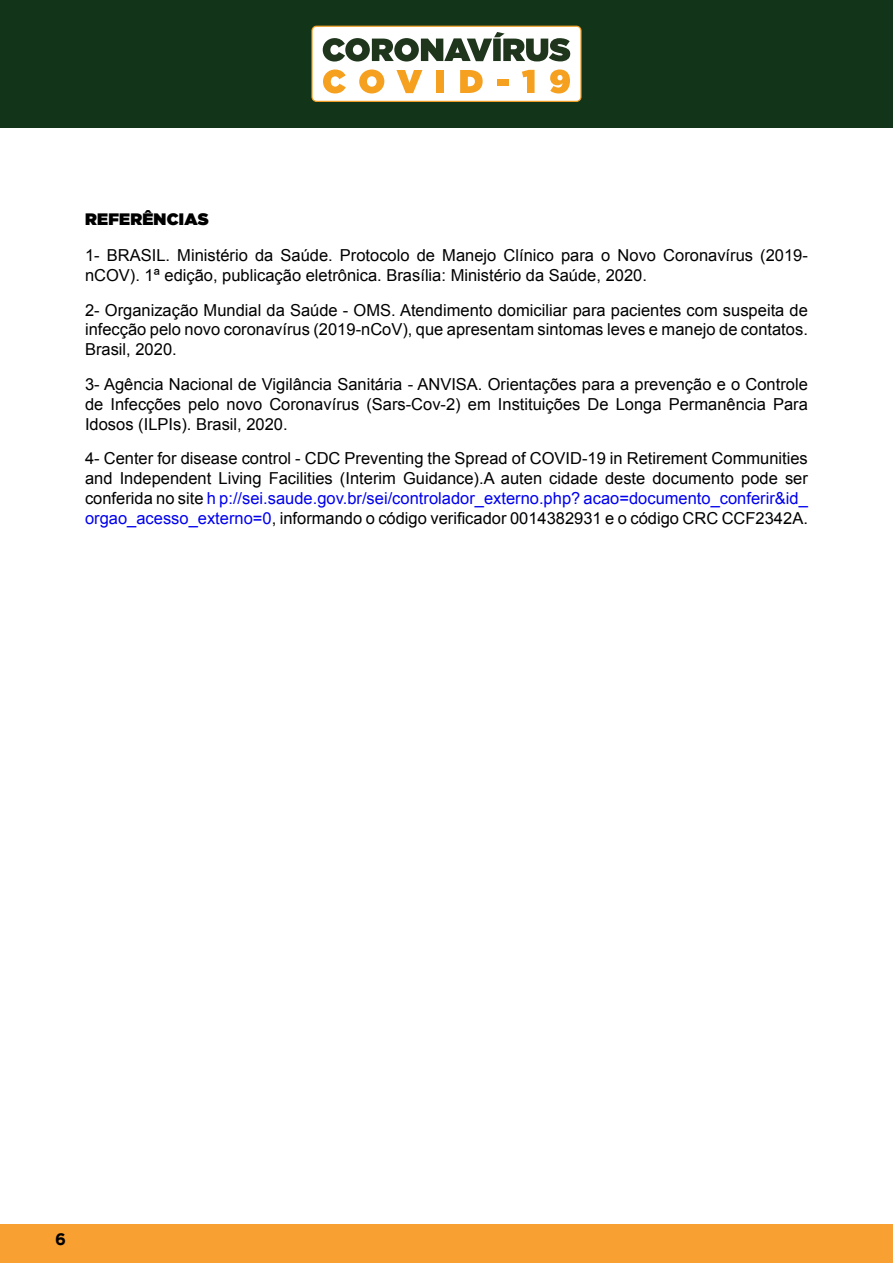
<style>
.page{position:relative;width:893px;height:1263px;background:#fff}
.page>*{position:absolute;margin:0;border:0;box-sizing:border-box;transform-origin:0 0}
.t1{font:16.5px/19.8px "Arial";color:#000;text-align:justify}
.t2{font:16.5px "Gotham Ultra";letter-spacing:.015em;color:#000}
.t3{font:700 16.5px "Gotham";color:#000}
.s1{color:#00e}
</style>
<div class="page">
<div style="left:0;top:0;width:893px;height:128px;background:#123419"></div>
<div style="left:0;top:1225px;width:893px;height:38px;background:#f9a032"></div>
<svg style="left:311px;top:26px;width:271px;height:76px"></svg>
<hr style="left:892px;top:0;width:1px;height:1225px;background:#123419">
<p class="t2" style="left:85px;top:209px;width:125px">REFERÊNCIAS</p>
<p class="t1" style="left:85px;top:245px;width:724px">1- BRASIL. Ministério da Saúde. Protocolo de Manejo Clínico para o Novo Coronavírus (2019- nCOV). 1ª edição, publicação eletrônica. Brasília: Ministério da Saúde, 2020.</p>
<p class="t1" style="left:85px;top:300px;width:724px">2- Organização Mundial da Saúde - OMS. Atendimento domiciliar para pacientes com suspeita de infecção pelo novo coronavírus (2019-nCoV), que apresentam sintomas leves e manejo de contatos.<br>Brasil, 2020.</p>
<p class="t1" style="left:85px;top:374px;width:724px">3- Agência Nacional de Vigilância Sanitária - ANVISA. Orientações para a prevenção e o Controle de Infecções pelo novo Coronavírus (Sars-Cov-2) em Instituições De Longa Permanência Para Idosos (ILPIs). Brasil, 2020.</p>
<p class="t1" style="left:85px;top:449px;width:724px">4- Center for disease control - CDC Preventing the Spread of COVID-19 in Retirement Communities and Independent Living Facilities (Interim Guidance).A auten cidade deste documento pode ser conferida no site <span class="s1">h p://sei.saude.gov.br/sei/controlador_externo.php? acao=documento_conferir&amp;id_ orgao_acesso_externo=0</span>, informando o código verificador 0014382931 e o código CRC CCF2342A.</p>
<p class="t3" style="left:55px;top:1229px;width:12px">6</p>
</div>
